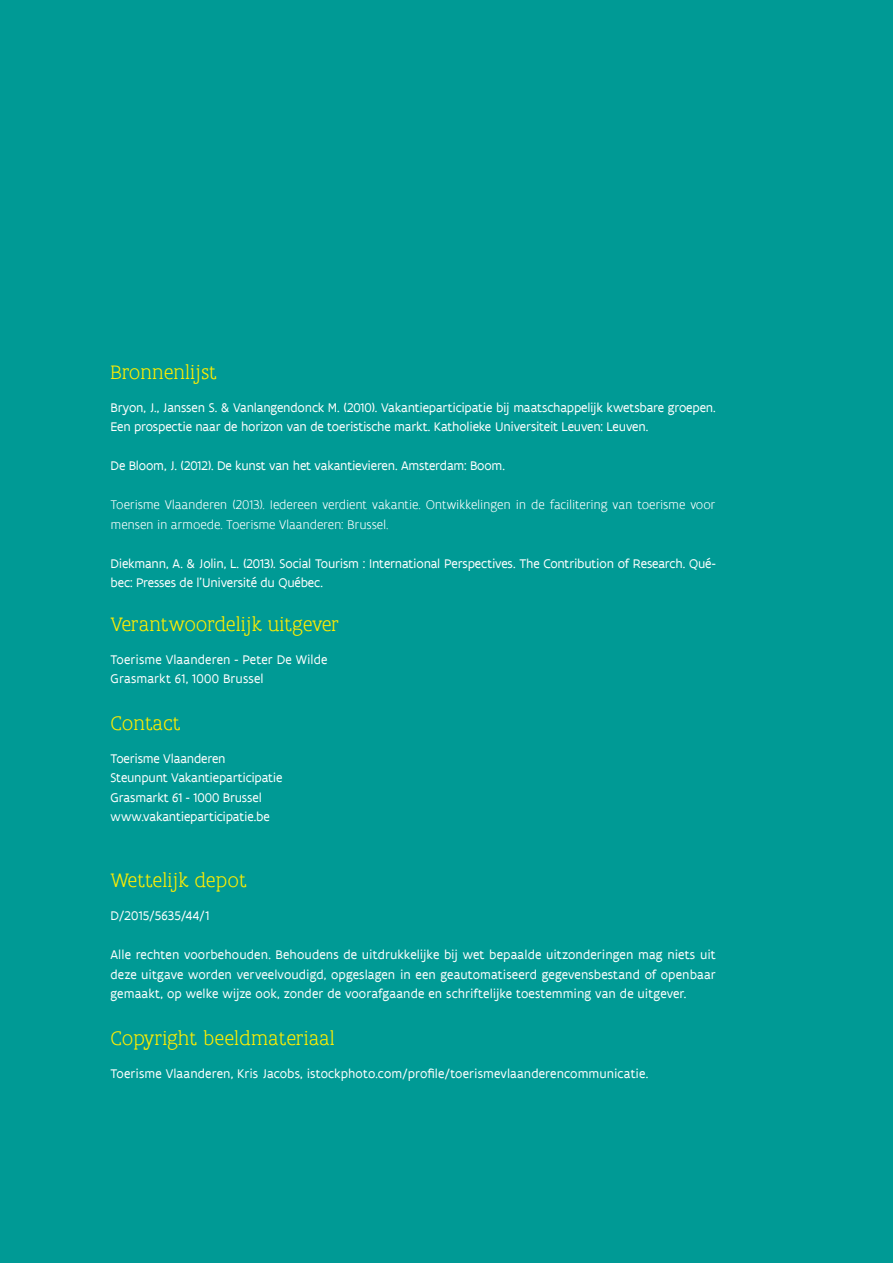
<style>
.page{position:relative;width:893px;height:1263px;background:#009a95}
.page>*{position:absolute;margin:0;border:0;box-sizing:border-box;transform-origin:0 0}
.t1{font:300 21px "Flanders Art Serif";color:#ffed00}
.t2{font:13.5px/19.5px "Flanders Art Sans";letter-spacing:-.01em;color:#fff}
.t3{font:300 13.5px/19.5px "Flanders Art Sans";letter-spacing:-.015em;color:#fff}
.t4{font:13.5px/19.5px "Flanders Art Sans";letter-spacing:.01em;color:#fff}
</style>
<div class="page">
<h1 class="t1" style="left:111px;top:359px;width:108px">Bronnenlijst</h1>
<p class="t2" style="left:111px;top:398px;width:607px">Bryon, J., Janssen S. &amp; Vanlangendonck M. (2010). Vakantieparticipatie bij maatschappelijk kwetsbare groepen.<br>Een prospectie naar de horizon van de toeristische markt. Katholieke Universiteit Leuven: Leuven.</p>
<p class="t2" style="left:111px;top:456px;width:396px">De Bloom, J. (2012). De kunst van het vakantievieren. Amsterdam: Boom.</p>
<p class="t3" style="left:111px;top:495px;width:607px">Toerisme Vlaanderen (2013). Iedereen verdient vakantie. Ontwikkelingen in de facilitering van toerisme voor mensen in armoede. Toerisme Vlaanderen: Brussel.</p>
<p class="t2" style="left:111px;top:554px;width:607px">Diekmann, A. &amp; Jolin, L. (2013). Social Tourism : International Perspectives. The Contribution of Research. Qué&shy;bec: Presses de l’Université du Québec.</p>
<h1 class="t1" style="left:111px;top:611px;width:230px">Verantwoordelijk uitgever</h1>
<p class="t4" style="left:111px;top:650px;width:218px">Toerisme Vlaanderen - Peter De Wilde<br>Grasmarkt 61, 1000 Brussel</p>
<h1 class="t1" style="left:111px;top:710px;width:71px">Contact</h1>
<p class="t2" style="left:111px;top:749px;width:173px">Toerisme Vlaanderen<br>Steunpunt Vakantieparticipatie<br>Grasmarkt 61 - 1000 Brussel www.vakantieparticipatie.be</p>
<h1 class="t1" style="left:111px;top:868px;width:138px">Wettelijk depot</h1>
<p class="t2" style="left:111px;top:906px;width:100px">D/2015/5635/44/1</p>
<p class="t2" style="left:111px;top:945px;width:607px;text-align:justify">Alle rechten voorbehouden. Behoudens de uitdrukkelijke bij wet bepaalde uitzonderingen mag niets uit deze uitgave worden verveelvoudigd, opgeslagen in een geautomatiseerd gegevensbestand of openbaar gemaakt, op welke wijze ook, zonder de voorafgaande en schriftelijke toestemming van de uitgever.</p>
<h1 class="t1" style="left:111px;top:1025px;width:226px">Copyright beeldmateriaal</h1>
<p class="t2" style="left:111px;top:1064px;width:539px">Toerisme Vlaanderen, Kris Jacobs, istockphoto.com/profile/toerismevlaanderencommunicatie.</p>
</div>
